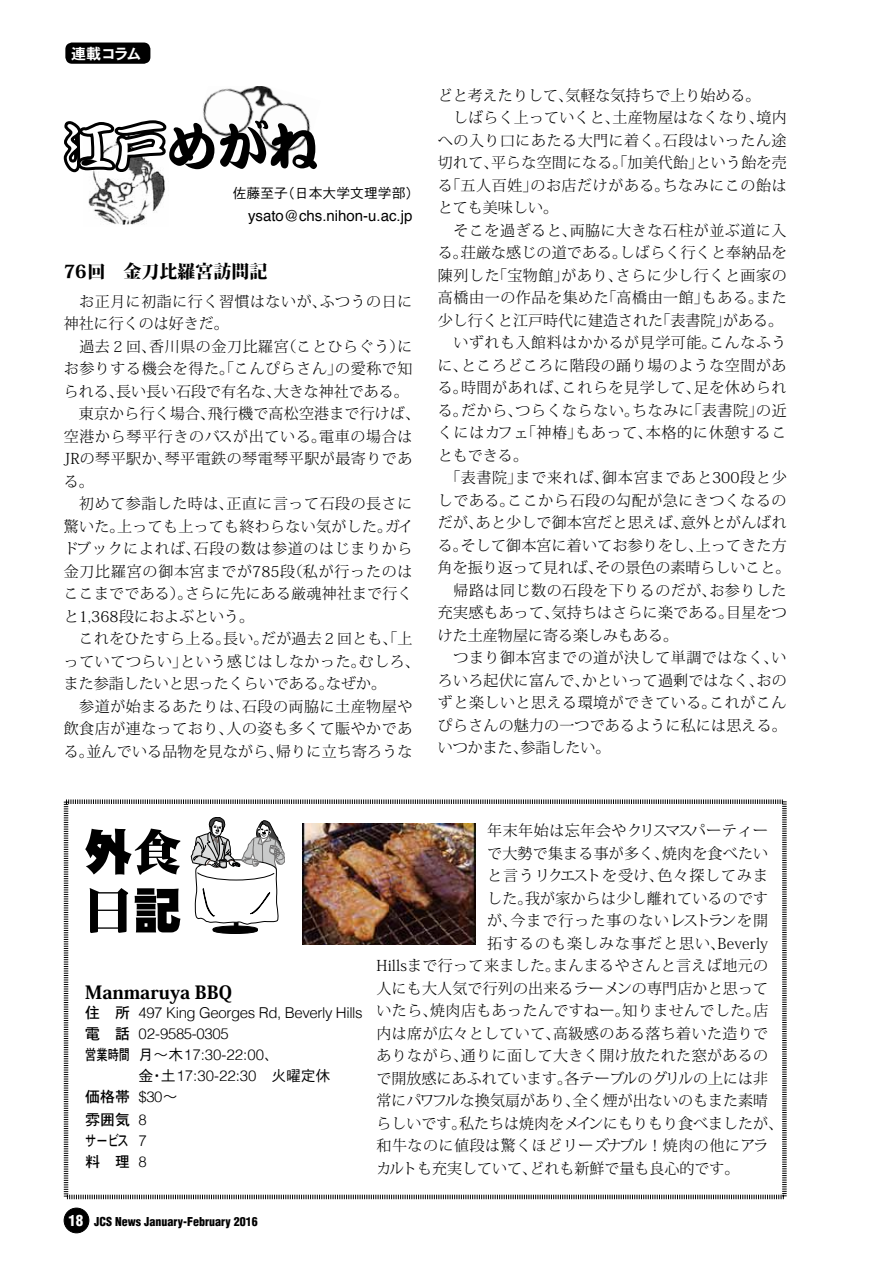
<style>
.page{position:relative;width:893px;height:1263px;background:#fff}
.page>*{position:absolute;margin:0;border:0;box-sizing:border-box;transform-origin:0 0}
.t1{font:800 18px "Koz Min Pro";color:#000}
.t2{font:300 15px/22.5px "Koz Min Pro";letter-spacing:.025em;color:#000}
.t3{font:300 15px "Helvetica";letter-spacing:-.025em;color:#000}
.t4{font:300 15px "Koz Min Pro";letter-spacing:.065em;color:#000}
.t5{font:300 15px "Koz Min Pro";letter-spacing:.005em;color:#000}
.t6{font:300 15px "Koz Min Pro";color:#000}
.t7{font:15px "Helvetica";color:#000}
.t8{font:15px/22.5px "DFHS Gothic W5";color:#000}
.t9{font:15px/21px "DFHS Gothic W5";color:#000;scale:.75 1}
.t10{font:15px "DFHS Gothic W7";letter-spacing:-.075em;color:#fff}
.t11{font:13.8px "DFHS Gothic W3";color:#000}
.t12{font:900 condensed 12px "Helvetica";color:#000}
.s1{font-family:"DFHS Gothic W3"}
.s2{font-family:"DFHS Gothic W5";font-weight:400}
.s3{font-family:"DFHS Gothic W3";font-weight:400}
.s4{font-family:"Helvetica";font-weight:300}
.s5{font-size:15px;color:#fff}
</style>
<div class="page">
<div style="left:64px;top:1208px;width:25px;height:25px;background:#000;border-radius:50%"></div>
<div style="left:64px;top:1208px;width:25px;height:25px;border:1px solid #000;border-radius:50%"></div>
<svg style="left:63px;top:799px;width:724px;height:401px"></svg>
<svg style="left:191px;top:817px;width:94px;height:117px"></svg>
<svg style="left:85px;top:828px;width:95px;height:47px"></svg>
<svg style="left:90px;top:888px;width:38px;height:45px"></svg>
<svg style="left:135px;top:888px;width:45px;height:44px;background:#3e3e3e"></svg>
<div style="left:65px;top:43px;width:85px;height:21px;background:#000;border-radius:7px"></div>
<img style="left:214px;top:86px;width:95px;height:68px">
<img style="left:88px;top:174px;width:77px;height:51px">
<svg style="left:64px;top:93px;width:150px;height:81px"></svg>
<svg style="left:220px;top:120px;width:97px;height:49px"></svg>
<img style="left:303px;top:823px;width:172px;height:122px">
<p class="t10" style="left:71px;top:46px;width:72px">連載コラム</p>
<p class="t11" style="left:233px;top:186px;width:188px">佐藤至子（日本大学文理学部）</p>
<p class="t7" style="left:248px;top:210px;width:166px">ysato<span class="s1">＠</span>chs.nihon-u.ac.jp</p>
<p class="t1" style="left:64px;top:258px;width:205px">76回　金刀比羅宮訪問記</p>
<p class="t2" style="left:64px;top:290px;width:358px">　お正月に初詣に行く習慣はないが、ふつうの日に神社に行くのは好きだ。<br>　過去２回、香川県の金刀比羅宮（ことひらぐう）にお参りする機会を得た。「こんぴらさん」の愛称で知られる、長い長い石段で有名な、大きな神社である。　東京から行く場合、飛行機で高松空港まで行けば、空港から琴平行きのバスが出ている。電車の場合は<br>JRの琴平駅か、琴平電鉄の琴電琴平駅が最寄りである。<br>　初めて参詣した時は、正直に言って石段の長さに驚いた。上っても上っても終わらない気がした。ガイドブックによれば、石段の数は参道のはじまりから金刀比羅宮の御本宮までが785段（私が行ったのはここまでである）。さらに先にある厳魂神社まで行くと1,368段におよぶという。<br>　これをひたすら上る。長い。だが過去２回とも、「上っていてつらい」という感じはしなかった。むしろ、また参詣したいと思ったくらいである。なぜか。<br>　参道が始まるあたりは、石段の両脇に土産物屋や飲食店が連なっており、人の姿も多くて賑やかである。並んでいる品物を見ながら、帰りに立ち寄ろうな</p>
<p class="t2" style="left:438px;top:83px;width:354px">どと考えたりして、気軽な気持ちで上り始める。<br>　しばらく上っていくと、土産物屋はなくなり、境内への入り口にあたる大門に着く。石段はいったん途切れて、平らな空間になる。「加美代飴」という飴を売る「五人百姓」のお店だけがある。ちなみにこの飴はとても美味しい。<br>　そこを過ぎると、両脇に大きな石柱が並ぶ道に入る。荘厳な感じの道である。しばらく行くと奉納品を陳列した「宝物館」があり、さらに少し行くと画家の高橋由一の作品を集めた「高橋由一館」もある。また少し行くと江戸時代に建造された「表書院」がある。　いずれも入館料はかかるが見学可能。こんなふうに、ところどころに階段の踊り場のような空間がある。時間があれば、これらを見学して、足を休められる。だから、つらくならない。ちなみに「表書院」の近くにはカフェ「神椿」もあって、本格的に休憩することもできる。<br>　「表書院」まで来れば、御本宮まであと300段と少しである。ここから石段の勾配が急にきつくなるのだが、あと少しで御本宮だと思えば、意外とがんばれる。そして御本宮に着いてお参りをし、上ってきた方角を振り返って見れば、その景色の素晴らしいこと。　帰路は同じ数の石段を下りるのだが、お参りした充実感もあって、気持ちはさらに楽である。目星をつけた土産物屋に寄る楽しみもある。<br>　つまり御本宮までの道が決して単調ではなく、いろいろ起伏に富んで、かといって過剰ではなく、おのずと楽しいと思える環境ができている。これがこんぴらさんの魅力の一つであるように私には思える。いつかまた、参詣したい。</p>
<p class="t1" style="left:85px;top:979px;width:148px">Manmaruya BBQ</p>
<p class="t3" style="left:85px;top:1007px;width:279px"><span class="s2">住 所</span> 497 King Georges Rd, Beverly Hills</p>
<p class="t3" style="left:85px;top:1028px;width:145px"><span class="s2">電 話</span> 02-9585-0305</p>
<p class="t3" style="left:85px;top:1049px;width:195px"><span class="s2">営業時間</span> <span class="s3">月〜木</span>17:30-22:00<span class="s3">、</span></p>
<p class="t3" style="left:138px;top:1070px;width:194px"><span class="s3">金・土</span>17:30-22:30 <span class="s3">火曜定休</span></p>
<p class="t8" style="left:85px;top:1086px;width:94px">価格帯 <span class="s4">$30</span><span class="s1">〜</span>雰囲気 <span class="s4">8</span></p>
<p class="t9" style="left:85px;top:1130px;width:83px">サービス <span class="s4">7</span>料 理<span class="s4">8</span></p>
<p class="t2" style="left:487px;top:819px;width:282px">年末年始は忘年会やクリスマスパーティー</p>
<p class="t2" style="left:487px;top:841px;width:283px">で大勢で集まる事が多く、焼肉を食べたい</p>
<p class="t4" style="left:487px;top:865px;width:282px">と言うリクエストを受け、色々探してみま</p>
<p class="t2" style="left:487px;top:886px;width:283px">した。我が家からは少し離れているのです</p>
<p class="t4" style="left:487px;top:910px;width:282px">が、今まで行った事のないレストランを開</p>
<p class="t4" style="left:487px;top:932px;width:282px">拓するのも楽しみな事だと思い、Beverly</p>
<p class="t2" style="left:376px;top:954px;width:393px">Hillsまで行って来ました。まんまるやさんと言えば地元の</p>
<p class="t2" style="left:376px;top:976px;width:393px">人にも大人気で行列の出来るラーメンの専門店かと思って</p>
<p class="t2" style="left:376px;top:999px;width:393px">いたら、焼肉店もあったんですねー。知りませんでした。店</p>
<p class="t2" style="left:376px;top:1021px;width:393px">内は席が広々としていて、高級感のある落ち着いた造りで</p>
<p class="t2" style="left:376px;top:1044px;width:393px">ありながら、通りに面して大きく開け放たれた窓があるの</p>
<p class="t5" style="left:376px;top:1067px;width:393px">で開放感にあふれています。各テーブルのグリルの上には非</p>
<p class="t5" style="left:376px;top:1090px;width:393px">常にパワフルな換気扇があり、全く煙が出ないのもまた素晴</p>
<p class="t6" style="left:376px;top:1112px;width:408px">らしいです。私たちは焼肉をメインにもりもり食べましたが、</p>
<p class="t2" style="left:376px;top:1134px;width:393px">和牛なのに値段は驚くほどリーズナブル！焼肉の他にアラ</p>
<p class="t6" style="left:376px;top:1157px;width:365px">カルトも充実していて、どれも新鮮で量も良心的です。</p>
<p class="t12" style="left:68px;top:1214px;width:191px"><span class="s5">18</span> JCS News January-February 2016</p>
</div>
